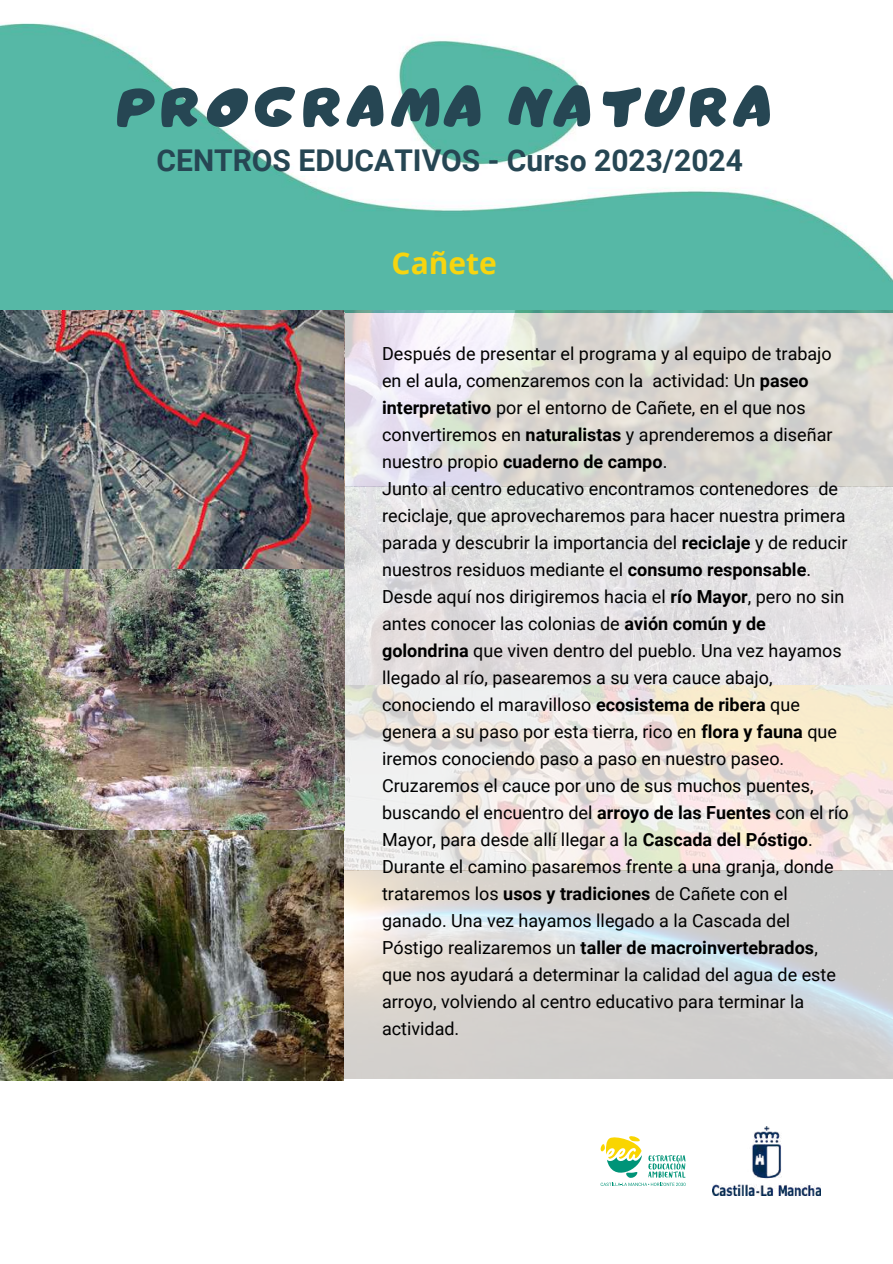
<style>
.page{position:relative;width:893px;height:1264px;background:#fff}
.page>*{position:absolute;margin:0;border:0;box-sizing:border-box;transform-origin:0 0}
.t1{font:52.5px "CA Generated";letter-spacing:.13em;color:#264653}
.t2{font:700 30px "Roboto";color:#264653}
.t3{font:700 30px "Open Sans";color:#f7d50f}
.t4{font:18px/27px "Roboto";color:#000}
.s1{font-weight:700}
</style>
<div class="page">
<img style="left:0;top:23px;width:892px;height:287px">
<img style="left:343px;top:310px;width:549px;height:768px">
<img style="left:0;top:312px;width:344px;height:768px">
<img style="left:0;top:310px;width:343px;height:259px">
<img style="left:712px;top:1126px;width:108px;height:69px">
<svg style="left:600px;top:1136px;width:85px;height:49px"></svg>
<h1 class="t1" style="left:119px;top:73px;width:656px">PROGRAMA NATURA</h1>
<h2 class="t2" style="left:156px;top:144px;width:587px">CENTROS EDUCATIVOS - Curso 2023/2024</h2>
<h2 class="t3" style="left:391px;top:241px;width:107px">Cañete</h2>
<p class="t4" style="left:382px;top:340px;width:468px">Después de presentar el programa y al equipo de trabajo en el aula, comenzaremos con la actividad: Un <span class="s1">paseo interpretativo</span> por el entorno de Cañete, en el que nos convertiremos en <span class="s1">naturalistas</span> y aprenderemos a diseñar nuestro propio <span class="s1">cuaderno de campo</span>.<br>Junto al centro educativo encontramos contenedores de reciclaje, que aprovecharemos para hacer nuestra primera parada y descubrir la importancia del <span class="s1">reciclaje</span> y de reducir nuestros residuos mediante el <span class="s1">consumo responsable</span>.<br>Desde aquí nos dirigiremos hacia el <span class="s1">río Mayor</span>, pero no sin antes conocer las colonias de <span class="s1">avión común y de golondrina</span> que viven dentro del pueblo. Una vez hayamos llegado al río, pasearemos a su vera cauce abajo, conociendo el maravilloso <span class="s1">ecosistema de ribera</span> que genera a su paso por esta tierra, rico en <span class="s1">flora y fauna</span> que iremos conociendo paso a paso en nuestro paseo.<br>Cruzaremos el cauce por uno de sus muchos puentes, buscando el encuentro del <span class="s1">arroyo de las Fuentes</span> con el río Mayor, para desde allí llegar a la <span class="s1">Cascada del Póstigo</span>.<br>Durante el camino pasaremos frente a una granja, donde trataremos los <span class="s1">usos y tradiciones</span> de Cañete con el ganado. Una vez hayamos llegado a la Cascada del Póstigo realizaremos un <span class="s1">taller de macroinvertebrados</span>, que nos ayudará a determinar la calidad del agua de este arroyo, volviendo al centro educativo para terminar la actividad.</p>
</div>
